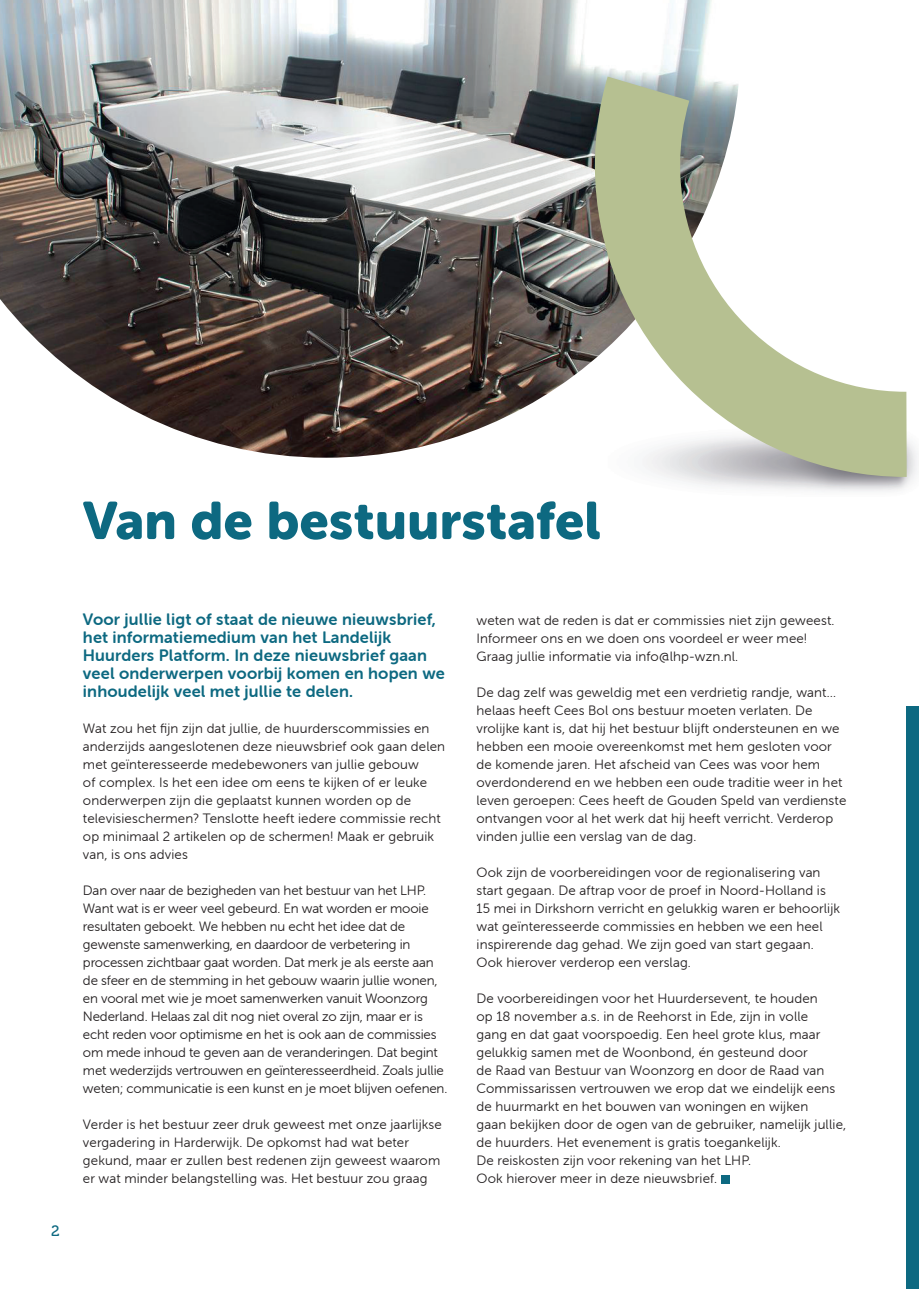
<style>
.page{position:relative;width:919px;height:1289px;background:#fff}
.page>*{position:absolute;margin:0;border:0;box-sizing:border-box;transform-origin:0 0}
.t1{font:52.35px "Museo Sans Rounded 900";letter-spacing:.01em;color:#0d6981}
.t2{font:16.5px/18px "Museo Sans Rounded 700";letter-spacing:.01em;color:#0d6981}
.t3{font:15px "Museo 500";color:#0d6981}
.t4{font:13.5px/18px "Museo Sans Rounded 300";letter-spacing:.01em;color:#231f20}
.t5{font:13.5px/18px "Museo Sans Rounded 300";letter-spacing:-.01em;color:#231f20}
</style>
<div class="page">
<div style="left:906px;top:706px;width:12px;height:582px;background:#0d6981"></div>
<img style="left:0;top:0;width:712px;height:457px">
<div style="left:720px;top:1174px;width:9px;height:9px;background:#0d6981"></div>
<img style="left:554px;top:405px;width:363px;height:87px">
<svg style="left:594px;top:77px;width:312px;height:400px"></svg>
<h1 class="t1" style="left:83px;top:491px;width:519px">Van de bestuurstafel</h1>
<p class="t3" style="left:51px;top:1222px;width:10px">2</p>
<p class="t2" style="left:83px;top:610px;width:363px">Voor jullie ligt of staat de nieuwe nieuwsbrief, het informatiemedium van het Landelijk Huurders Platform. In deze nieuwsbrief gaan veel onderwerpen voorbij komen en hopen we inhoudelijk veel met jullie te delen.</p>
<p class="t4" style="left:83px;top:719px;width:363px">Wat zou het fijn zijn dat jullie, de huurderscommissies en anderzijds aangeslotenen deze nieuwsbrief ook gaan delen met geïnteresseerde medebewoners van jullie gebouw<br>of complex. Is het een idee om eens te kijken of er leuke onderwerpen zijn die geplaatst kunnen worden op de televisieschermen? Tenslotte heeft iedere commissie recht op minimaal 2 artikelen op de schermen! Maak er gebruik van, is ons advies</p>
<p class="t5" style="left:83px;top:881px;width:366px">Dan over naar de bezigheden van het bestuur van het LHP.<br>Want wat is er weer veel gebeurd. En wat worden er mooie resultaten geboekt. We hebben nu echt het idee dat de gewenste samenwerking, en daardoor de verbetering in processen zichtbaar gaat worden. Dat merk je als eerste aan de sfeer en de stemming in het gebouw waarin jullie wonen, en vooral met wie je moet samenwerken vanuit Woonzorg Nederland. Helaas zal dit nog niet overal zo zijn, maar er is echt reden voor optimisme en het is ook aan de commissies om mede inhoud te geven aan de veranderingen. Dat begint met wederzijds vertrouwen en geïnteresseerdheid. Zoals jullie weten; communicatie is een kunst en je moet blijven oefenen.</p>
<p class="t4" style="left:83px;top:1115px;width:360px">Verder is het bestuur zeer druk geweest met onze jaarlijkse vergadering in Harderwijk. De opkomst had wat beter gekund, maar er zullen best redenen zijn geweest waarom er wat minder belangstelling was. Het bestuur zou graag</p>
<p class="t4" style="left:476px;top:611px;width:359px">weten wat de reden is dat er commissies niet zijn geweest.<br>Informeer ons en we doen ons voordeel er weer mee!<br>Graag jullie informatie via info@lhp-wzn.nl.</p>
<p class="t4" style="left:476px;top:683px;width:371px">De dag zelf was geweldig met een verdrietig randje, want… helaas heeft Cees Bol ons bestuur moeten verlaten. De vrolijke kant is, dat hij het bestuur blijft ondersteunen en we hebben een mooie overeenkomst met hem gesloten voor de komende jaren. Het afscheid van Cees was voor hem overdonderend en we hebben een oude traditie weer in het leven geroepen: Cees heeft de Gouden Speld van verdienste ontvangen voor al het werk dat hij heeft verricht. Verderop vinden jullie een verslag van de dag.</p>
<p class="t4" style="left:476px;top:863px;width:365px">Ook zijn de voorbereidingen voor de regionalisering van start gegaan. De aftrap voor de proef in Noord-Holland is 15 mei in Dirkshorn verricht en gelukkig waren er behoorlijk wat geïnteresseerde commissies en hebben we een heel inspirerende dag gehad. We zijn goed van start gegaan.<br>Ook hierover verderop een verslag.</p>
<p class="t4" style="left:476px;top:989px;width:371px">De voorbereidingen voor het Huurdersevent, te houden<br>op 18 november a.s. in de Reehorst in Ede, zijn in volle<br>gang en dat gaat voorspoedig. Een heel grote klus, maar gelukkig samen met de Woonbond, én gesteund door<br>de Raad van Bestuur van Woonzorg en door de Raad van Commissarissen vertrouwen we erop dat we eindelijk eens de huurmarkt en het bouwen van woningen en wijken<br>gaan bekijken door de ogen van de gebruiker, namelijk jullie, de huurders. Het evenement is gratis toegankelijk.<br>De reiskosten zijn voor rekening van het LHP.<br>Ook hierover meer in deze nieuwsbrief.</p>
</div>
